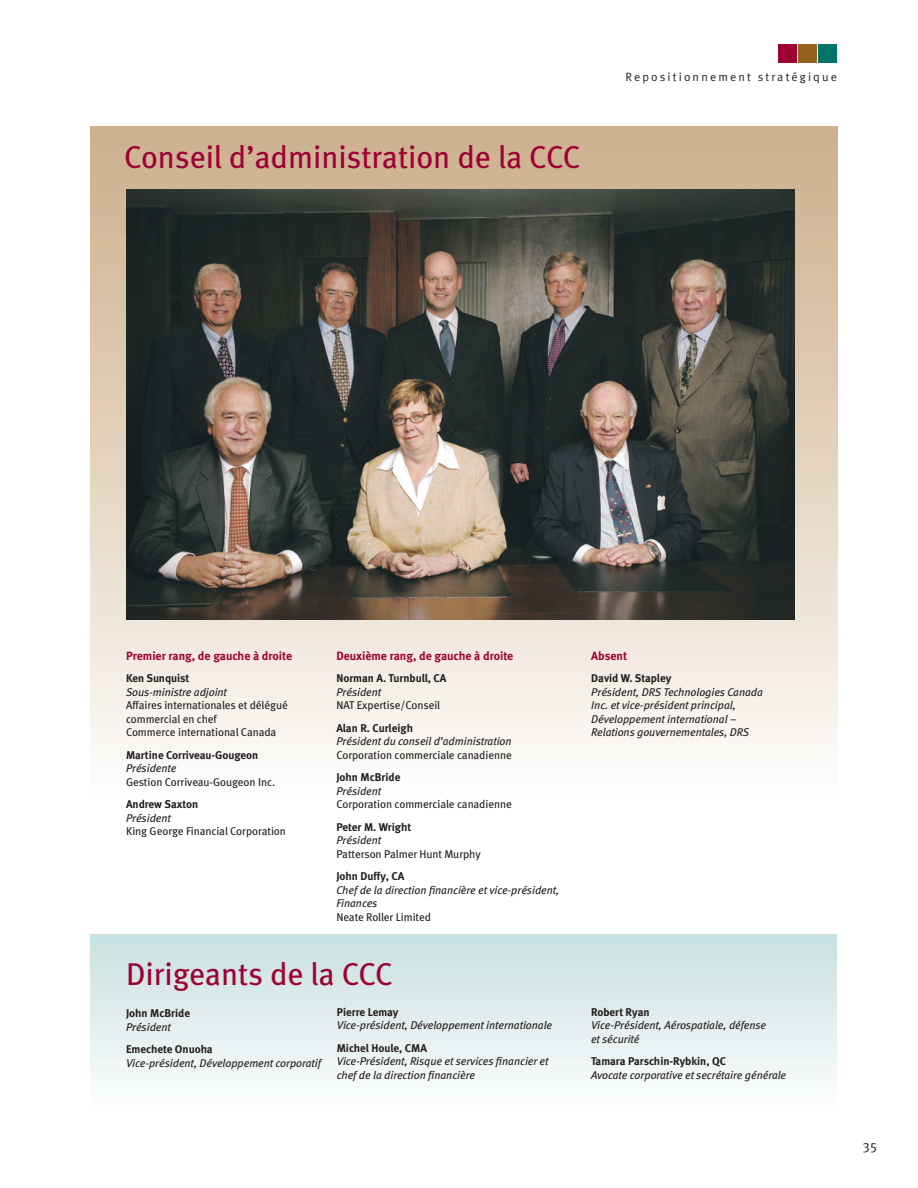
<style>
.page{position:relative;width:918px;height:1188px;background:#fff}
.page>*{position:absolute;margin:0;border:0;box-sizing:border-box;transform-origin:0 0}
.t1{font:31.5px "Meta Book LF";color:#9e0134}
.t2{font:13.5px "Meta Normal LF";color:#231f20}
.t3{font:12px "Meta Bold LF";color:#9e0134}
.t4{font:12px "Meta Normal LF";letter-spacing:.18em;color:#231f20}
.t5{font:italic 11.25px/13.5px "Meta Book LF";letter-spacing:-.005em;color:#231f20}
.t6{font:11.25px/13.5px "Meta Book LF";letter-spacing:-.005em;color:#231f20}
.t7{font:11.25px "Meta Bold LF";color:#231f20}
</style>
<div class="page">
<div style="left:819px;top:45px;width:18px;height:18px;background:#00736a"></div>
<div style="left:799px;top:45px;width:18px;height:18px;background:#94601e"></div>
<div style="left:779px;top:45px;width:18px;height:18px;background:#9e0134"></div>
<svg style="left:90px;top:126px;width:747px;height:623px"></svg>
<img style="left:126px;top:189px;width:668px;height:431px">
<div style="left:90px;top:934px;width:747px;height:191px;background:linear-gradient(to bottom,#c8e0df,#fff)"></div>
<h1 class="t1" style="left:124px;top:139px;width:458px">Conseil d’administration de la CCC</h1>
<p class="t4" style="left:626px;top:69px;width:213px">Repositionnement stratégique</p>
<p class="t3" style="left:126px;top:648px;width:168px">Premier rang, de gauche à droite</p>
<p class="t7" style="left:126px;top:671px;width:65px">Ken Sunquist</p>
<p class="t5" style="left:126px;top:685px;width:102px">Sous-ministre adjoint</p>
<p class="t6" style="left:126px;top:698px;width:163px">Affaires internationales et délégué commercial en chef<br>Commerce international Canada</p>
<p class="t7" style="left:126px;top:748px;width:134px">Martine Corriveau-Gougeon</p>
<p class="t5" style="left:126px;top:761px;width:52px">Présidente</p>
<p class="t6" style="left:126px;top:775px;width:151px">Gestion Corriveau-Gougeon Inc.</p>
<p class="t7" style="left:126px;top:797px;width:74px">Andrew Saxton</p>
<p class="t5" style="left:126px;top:811px;width:46px">Président</p>
<p class="t6" style="left:126px;top:824px;width:162px">King George Financial Corporation</p>
<p class="t3" style="left:336px;top:649px;width:178px">Deuxième rang, de gauche à droite</p>
<p class="t7" style="left:336px;top:672px;width:112px">Norman A. Turnbull, CA</p>
<p class="t5" style="left:336px;top:685px;width:46px">Président</p>
<p class="t6" style="left:336px;top:699px;width:105px">NAT Expertise/Conseil</p>
<p class="t7" style="left:336px;top:721px;width:78px">Alan R. Curleigh</p>
<p class="t5" style="left:336px;top:735px;width:177px">Président du conseil d’administration</p>
<p class="t6" style="left:336px;top:748px;width:177px">Corporation commerciale canadienne</p>
<p class="t7" style="left:336px;top:771px;width:66px">John McBride</p>
<p class="t5" style="left:336px;top:784px;width:46px">Président</p>
<p class="t6" style="left:336px;top:798px;width:177px">Corporation commerciale canadienne</p>
<p class="t7" style="left:336px;top:820px;width:76px">Peter M. Wright</p>
<p class="t5" style="left:336px;top:834px;width:46px">Président</p>
<p class="t6" style="left:336px;top:847px;width:146px">Patterson Palmer Hunt Murphy</p>
<p class="t7" style="left:336px;top:870px;width:70px">John Duffy, CA</p>
<p class="t5" style="left:336px;top:883px;width:224px">Chef de la direction financière et vice-président,<br>Finances</p>
<p class="t6" style="left:336px;top:910px;width:96px">Neate Roller Limited</p>
<h1 class="t1" style="left:126px;top:956px;width:269px">Dirigeants de la CCC</h1>
<p class="t7" style="left:126px;top:1007px;width:66px">John McBride</p>
<p class="t5" style="left:126px;top:1020px;width:46px">Président</p>
<p class="t7" style="left:126px;top:1043px;width:88px">Emechete Onuoha</p>
<p class="t5" style="left:126px;top:1056px;width:196px">Vice-président, Développement corporatif</p>
<p class="t7" style="left:337px;top:1005px;width:63px">Pierre Lemay</p>
<p class="t5" style="left:337px;top:1019px;width:217px">Vice-président, Développement internationale</p>
<p class="t7" style="left:337px;top:1041px;width:92px">Michel Houle, CMA</p>
<p class="t5" style="left:337px;top:1055px;width:213px">Vice-Président, Risque et services financier et chef de la direction financière</p>
<p class="t3" style="left:591px;top:649px;width:37px">Absent</p>
<p class="t7" style="left:591px;top:672px;width:82px">David W. Stapley</p>
<p class="t5" style="left:591px;top:685px;width:173px">Président, DRS Technologies Canada Inc. et vice-président principal, Développement international – Relations gouvernementales, DRS</p>
<p class="t7" style="left:591px;top:1005px;width:60px">Robert Ryan</p>
<p class="t5" style="left:591px;top:1019px;width:177px">Vice-Président, Aérospatiale, défense et sécurité</p>
<p class="t7" style="left:591px;top:1055px;width:137px">Tamara Parschin-Rybkin, QC</p>
<p class="t5" style="left:591px;top:1068px;width:197px">Avocate corporative et secrétaire générale</p>
<p class="t2" style="left:862px;top:1140px;width:8px">35</p>
</div>
